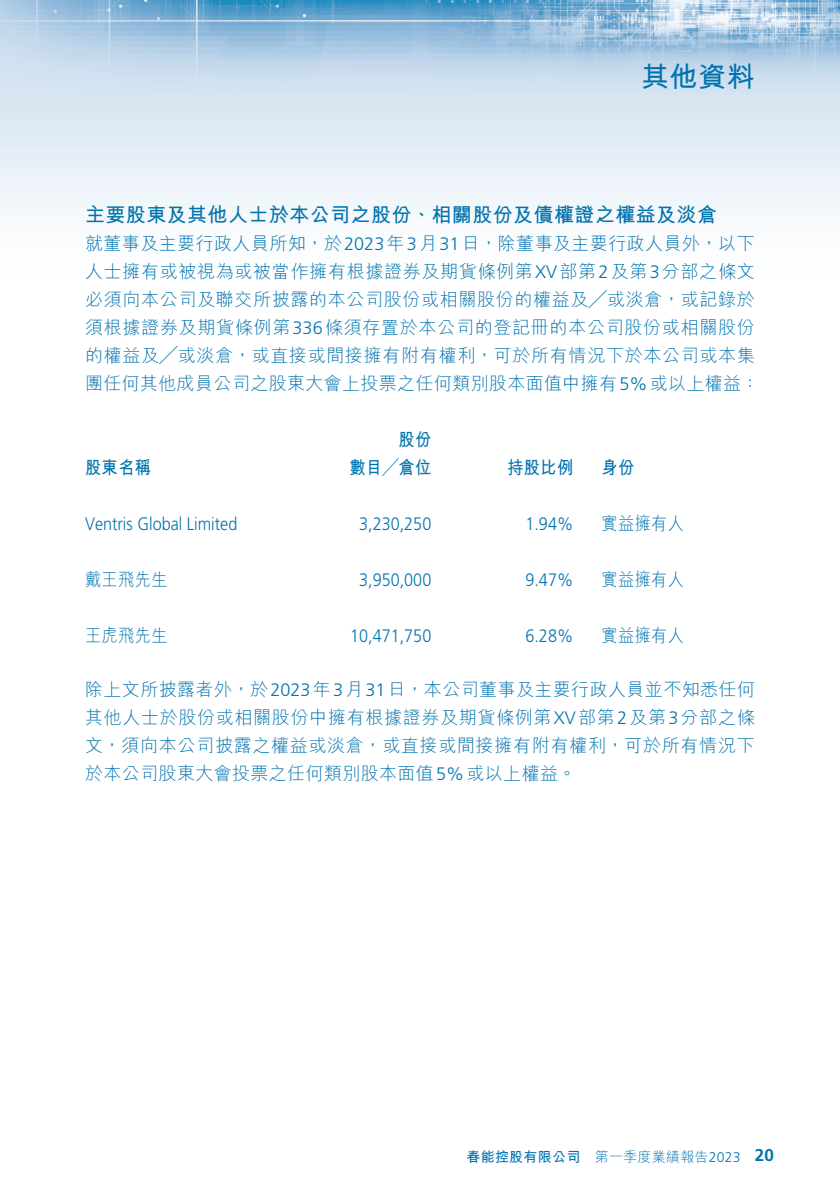
<style>
.page{position:relative;width:840px;height:1191px;background:#fff}
.page>*{position:absolute;margin:0;border:0;box-sizing:border-box;transform-origin:0 0}
.t1{font:700 28px "M Hei HK";color:#0073ae}
._01_H1{font:700 20px "M Hei HK";letter-spacing:.02em;color:#0073ae}
._00_txt{font:300 18px/28px "M Hei HK";letter-spacing:.035em;color:#0073ae}
._50_Table_txt{font:300 18px "Frutiger LT Std";color:#0073ae;scale:.9 1}
._50_Table_txt-2{font:300 18px "M Hei HK";letter-spacing:.02em;color:#0073ae;scale:.9 1}
._50_Table_txt-3{font:700 18px "M Hei HK";letter-spacing:.02em;color:#0073ae;scale:.9 1}
.t2{font:700 14px "M Hei HK";letter-spacing:.015em;color:#0073ae}
.s1{font-family:"Frutiger LT Std"}
.s2{font-weight:300}
.s3{font-family:"Frutiger LT Std";font-weight:300}
.s4{font-family:"Frutiger LT Std";font-size:17px}
</style>
<div class="page">
<img style="left:0;top:0;width:839px;height:213px">
<h1 class="t1" style="left:640px;top:56px;width:115px">其他資料</h1>
<p class="_01_H1" style="left:85px;top:200px;width:633px">主要股東及其他人士於本公司之股份、相關股份及債權證之權益及淡倉</p>
<p class="_00_txt" style="left:85px;top:229px;width:675px">就董事及主要行政人員所知，於<span class="s1">2023</span>年<span class="s1">3</span>月<span class="s1">31</span>日，除董事及主要行政人員外，以下人士擁有或被視為或被當作擁有根據證券及期貨條例第<span class="s1">XV</span>部第<span class="s1">2</span>及第<span class="s1">3</span>分部之條文必須向本公司及聯交所披露的本公司股份或相關股份的權益及╱或淡倉，或記錄於須根據證券及期貨條例第<span class="s1">336</span>條須存置於本公司的登記冊的本公司股份或相關股份的權益及╱或淡倉，或直接或間接擁有附有權利，可於所有情況下於本公司或本集團任何其他成員公司之股東大會上投票之任何類別股本面值中擁有<span class="s1">5%</span>或以上權益：</p>
<p class="_50_Table_txt-3" style="left:85px;top:454px;width:75px">股東名稱</p>
<p class="_50_Table_txt-3" style="left:398px;top:426px;width:38px">股份</p>
<p class="_50_Table_txt-3" style="left:349px;top:454px;width:92px">數目╱倉位</p>
<p class="_50_Table_txt-3" style="left:507px;top:454px;width:75px">持股比例</p>
<p class="_50_Table_txt-3" style="left:601px;top:454px;width:38px">身份</p>
<p class="_50_Table_txt" style="left:85px;top:514px;width:170px">Ventris Global Limited</p>
<p class="_50_Table_txt" style="left:359px;top:514px;width:82px">3,230,250</p>
<p class="_50_Table_txt" style="left:525px;top:514px;width:55px">1.94%</p>
<p class="_50_Table_txt-2" style="left:601px;top:514px;width:93px">實益擁有人</p>
<p class="_50_Table_txt-2" style="left:85px;top:570px;width:93px">戴王飛先生</p>
<p class="_50_Table_txt" style="left:359px;top:570px;width:82px">3,950,000</p>
<p class="_50_Table_txt" style="left:525px;top:570px;width:55px">9.47%</p>
<p class="_50_Table_txt-2" style="left:601px;top:570px;width:93px">實益擁有人</p>
<p class="_50_Table_txt-2" style="left:85px;top:626px;width:93px">王虎飛先生</p>
<p class="_50_Table_txt" style="left:350px;top:626px;width:92px">10,471,750</p>
<p class="_50_Table_txt" style="left:525px;top:626px;width:55px">6.28%</p>
<p class="_50_Table_txt-2" style="left:601px;top:626px;width:93px">實益擁有人</p>
<p class="_00_txt" style="left:85px;top:675px;width:671px;text-align:justify">除上文所披露者外，於<span class="s1">2023</span>年<span class="s1">3</span>月<span class="s1">31</span>日，本公司董事及主要行政人員並不知悉任何其他人士於股份或相關股份中擁有根據證券及期貨條例第<span class="s1">XV</span>部第<span class="s1">2</span>及第<span class="s1">3</span>分部之條文，須向本公司披露之權益或淡倉，或直接或間接擁有附有權利，可於所有情況下於本公司股東大會投票之任何類別股本面值<span class="s1">5%</span>或以上權益。</p>
<p class="t2" style="left:466px;top:1146px;width:308px">春能控股有限公司 <span class="s2">第一季度業績報告</span><span class="s3">2023</span> <span class="s4">20</span></p>
</div>
